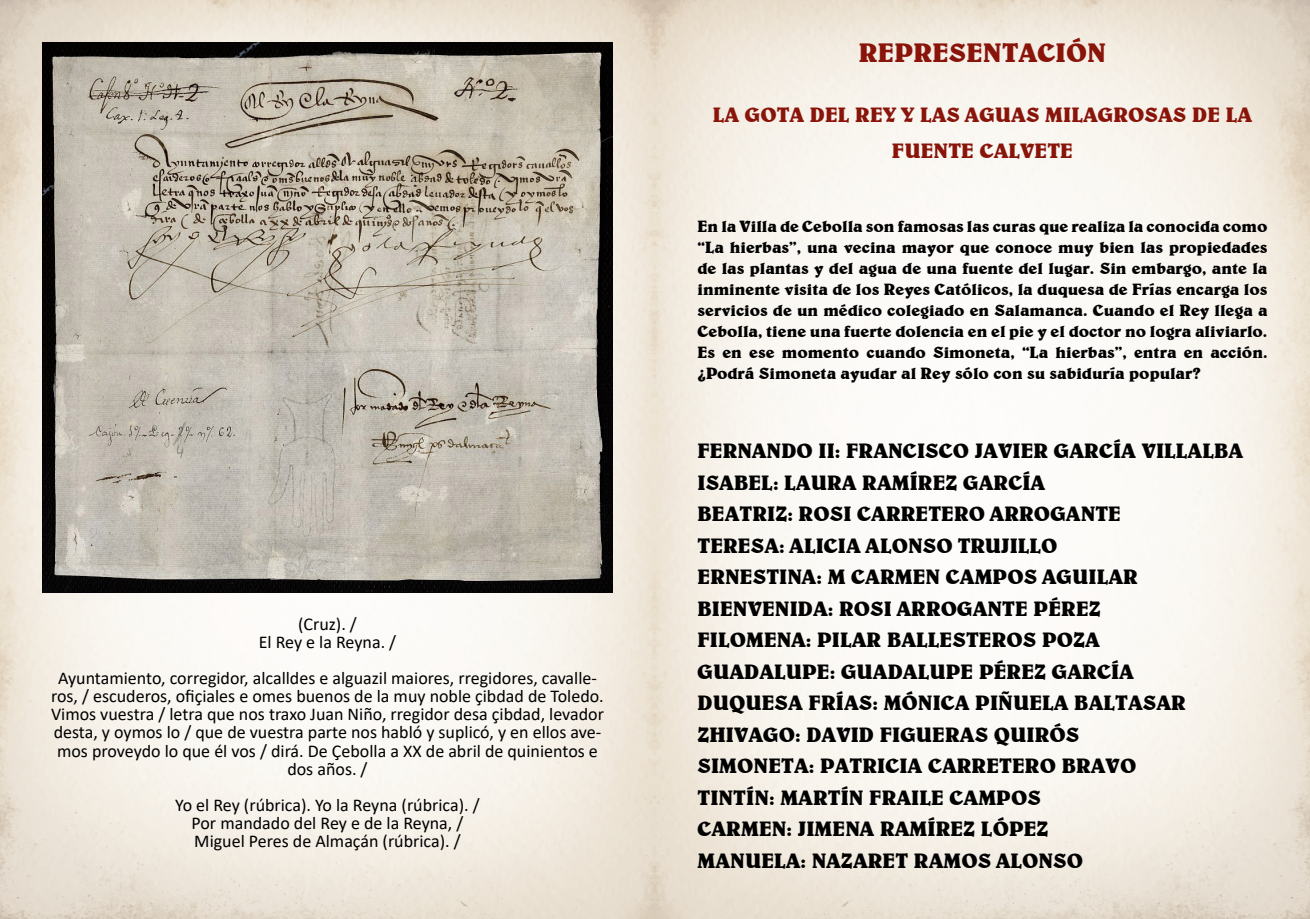
<style>
.page{position:relative;width:1310px;height:919px;background:#fff}
.page>*{position:absolute;margin:0;border:0;box-sizing:border-box;transform-origin:0 0}
.t1{font:700 27px "Barrister S Si";color:#89140a}
.t2{font:700 21px/31.5px "Barrister S Si";color:#000}
.t3{font:700 21px/36px "Barrister S Si";color:#89140a;text-align:center}
.t4{font:18px/18px "Calibri";color:#000;text-align:center}
.t5{font:700 16.5px/21px "Barrister S Si";color:#000;text-align:justify}
</style>
<div class="page">
<img style="left:0;top:0;width:1310px;height:918px">
<img style="left:43px;top:43px;width:569px;height:549px">
<p class="t4" style="left:259px;top:615px;width:139px">(Cruz). /<br>El Rey e la Reyna. /</p>
<p class="t4" style="left:51px;top:669px;width:554px">Ayuntamiento, corregidor, alcalldes e alguazil maiores, rregidores, cavalle&shy;ros, / escuderos, ofiçiales e omes buenos de la muy noble çibdad de Toledo.<br>Vimos vuestra / letra que nos traxo Juan Niño, rregidor desa çibdad, levador desta, y oymos lo / que de vuestra parte nos habló y suplicó, y en ellos ave&shy;mos proveydo lo que él vos / dirá. De Çebolla a XX de abril de quinientos e dos años. /</p>
<p class="t4" style="left:175px;top:795px;width:306px">Yo el Rey (rúbrica). Yo la Reyna (rúbrica). /<br>Por mandado del Rey e de la Reyna, /<br>Miguel Peres de Almaçán (rúbrica). /</p>
<h1 class="t1" style="left:859px;top:36px;width:249px">REPRESENTACIÓN</h1>
<p class="t3" style="left:712px;top:96px;width:541px">LA GOTA DEL REY Y LAS AGUAS MILAGROSAS DE LA<br>FUENTE CALVETE</p>
<p class="t5" style="left:697px;top:215px;width:571px">En la Villa de Cebolla son famosas las curas que realiza la conocida como “La hierbas”, una vecina mayor que conoce muy bien las propiedades de las plantas y del agua de una fuente del lugar. Sin embargo, ante la inminente visita de los Reyes Católicos, la duquesa de Frías encarga los servicios de un médico colegiado en Salamanca. Cuando el Rey llega a Cebolla, tiene una fuerte dolencia en el pie y el doctor no logra aliviarlo.<br>Es en ese momento cuando Simoneta, “La hierbas”, entra en acción. ¿Podrá Simoneta ayudar al Rey sólo con su sabiduría popular?</p>
<p class="t2" style="left:697px;top:435px;width:547px">FERNANDO II: FRANCISCO JAVIER GARCÍA VILLALBA ISABEL: LAURA RAMÍREZ GARCÍA<br>BEATRIZ: ROSI CARRETERO ARROGANTE<br>TERESA: ALICIA ALONSO TRUJILLO<br>ERNESTINA: M CARMEN CAMPOS AGUILAR BIENVENIDA: ROSI ARROGANTE PÉREZ<br>FILOMENA: PILAR BALLESTEROS POZA GUADALUPE: GUADALUPE PÉREZ GARCÍA DUQUESA FRÍAS: MÓNICA PIÑUELA BALTASAR ZHIVAGO: DAVID FIGUERAS QUIRÓS<br>SIMONETA: PATRICIA CARRETERO BRAVO<br>TINTÍN: MARTÍN FRAILE CAMPOS<br>CARMEN: JIMENA RAMÍREZ LÓPEZ<br>MANUELA: NAZARET RAMOS ALONSO</p>
</div>
